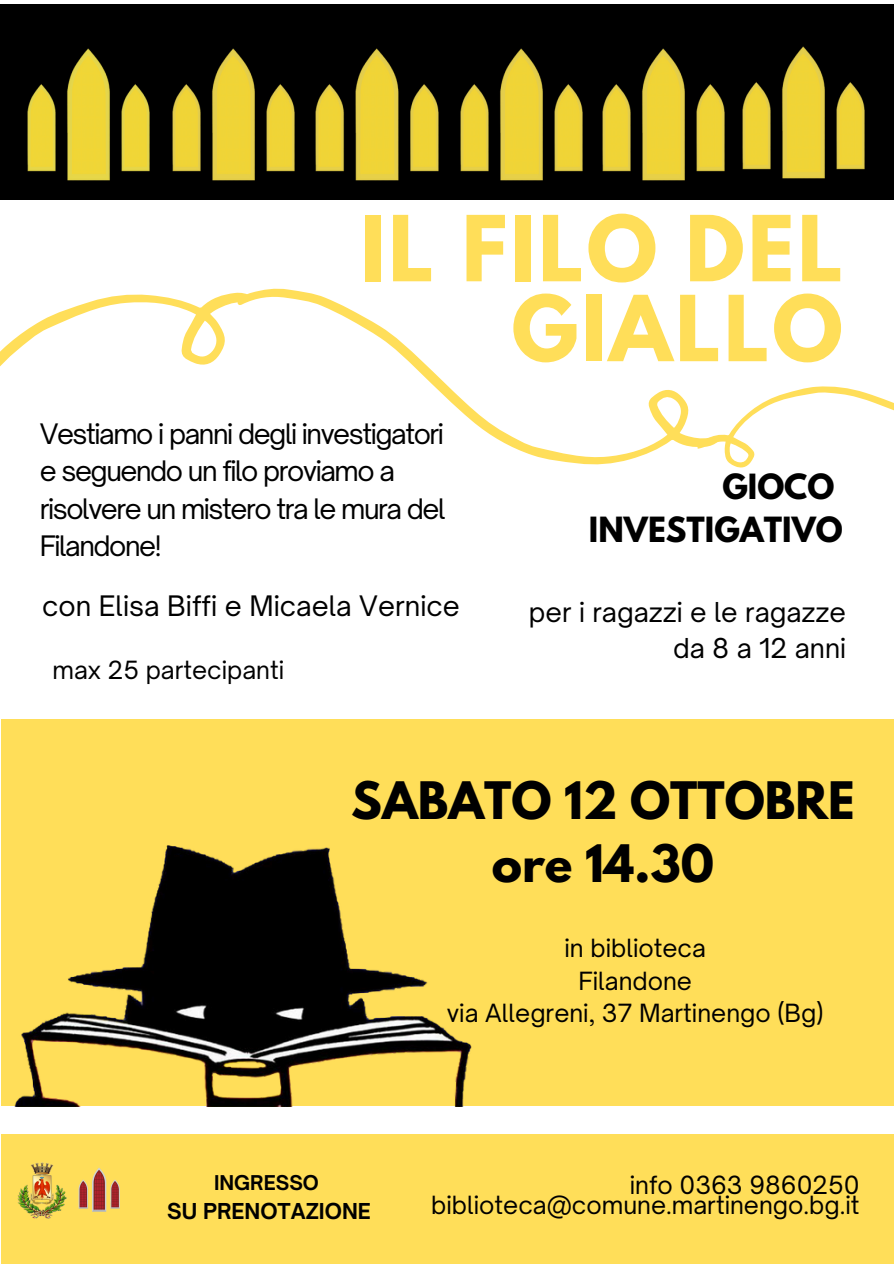
<style>
.page{position:relative;width:894px;height:1264px;background:#fff}
.page>*{position:absolute;margin:0;border:0;box-sizing:border-box;transform-origin:0 0}
.t1{font:700 80.55px/79.8px "League Spartan";letter-spacing:.035em;color:#ffde59;text-align:right}
.t2{font:700 45.75px/63px "League Spartan";color:#000;text-align:center}
.t3{font:700 30.75px/42.8px "League Spartan";color:#000;text-align:right}
.t4{font:27px/37.2px "Open Sauce One";letter-spacing:-.055em;color:#000}
.t5{font:27px "Open Sauce One";color:#000}
.t6{font:26.25px/36px "Open Sauce One";color:#000;text-align:right}
.t7{font:24px/32.7px "Open Sauce One";color:#000;text-align:center}
.t8{font:700 21px "Open Sauce One";color:#000}
.t9{font:700 19.5px "Open Sauce One";color:#000}
</style>
<div class="page">
<div style="left:1px;top:719px;width:892px;height:386px;background:#ffde59"></div>
<svg style="left:269px;top:288px;width:426px;height:177px"></svg>
<svg style="left:695px;top:386px;width:198px;height:82px"></svg>
<svg style="left:0;top:289px;width:269px;height:78px"></svg>
<img style="left:1px;top:845px;width:528px;height:261px">
<div style="left:1px;top:1134px;width:892px;height:129px;background:#ffde59"></div>
<img style="left:17px;top:1162px;width:50px;height:57px">
<img style="left:78px;top:1167px;width:42px;height:45px">
<div style="left:0;top:5px;width:893px;height:195px;background:#000"></div>
<img style="left:27px;top:48px;width:123px;height:133px">
<img style="left:460px;top:48px;width:123px;height:133px">
<img style="left:602px;top:48px;width:123px;height:133px">
<img style="left:742px;top:46px;width:123px;height:133px">
<img style="left:172px;top:48px;width:123px;height:133px">
<img style="left:315px;top:48px;width:124px;height:133px">
<p class="t1" style="left:360px;top:219px;width:484px">IL FILO DEL<br>GIALLO</p>
<h3 class="t4" style="left:40px;top:415px;width:407px">Vestiamo i panni degli investigatori e seguendo un filo proviamo a risolvere un mistero tra le mura del<br>Filandone!</h3>
<h4 class="t5" style="left:42px;top:588px;width:419px">con Elisa Biffi e Micaela Vernice</h4>
<p class="t7" style="left:52px;top:653px;width:233px">max 25 partecipanti</p>
<h4 class="t3" style="left:588px;top:469px;width:255px">GIOCO<br>INVESTIGATIVO</h4>
<h4 class="t6" style="left:529px;top:593px;width:318px">per i ragazzi e le ragazze da 8 a 12 anni</h4>
<h2 class="t2" style="left:351px;top:775px;width:505px">SABATO 12 OTTOBRE ore 14.30</h2>
<h5 class="t9" style="left:214px;top:1170px;width:106px">INGRESSO</h5>
<p class="t8" style="left:167px;top:1198px;width:205px">SU PRENOTAZIONE</p>
<h5 class="t7" style="left:446px;top:931px;width:378px">in biblioteca<br>Filandone<br>via Allegreni, 37 Martinengo (Bg)</h5>
<p class="t7" style="left:431px;top:1174px;width:429px;line-height:20.2px;text-align:right">info 0363 9860250 biblioteca@comune.martinengo.bg.it</p>
</div>
